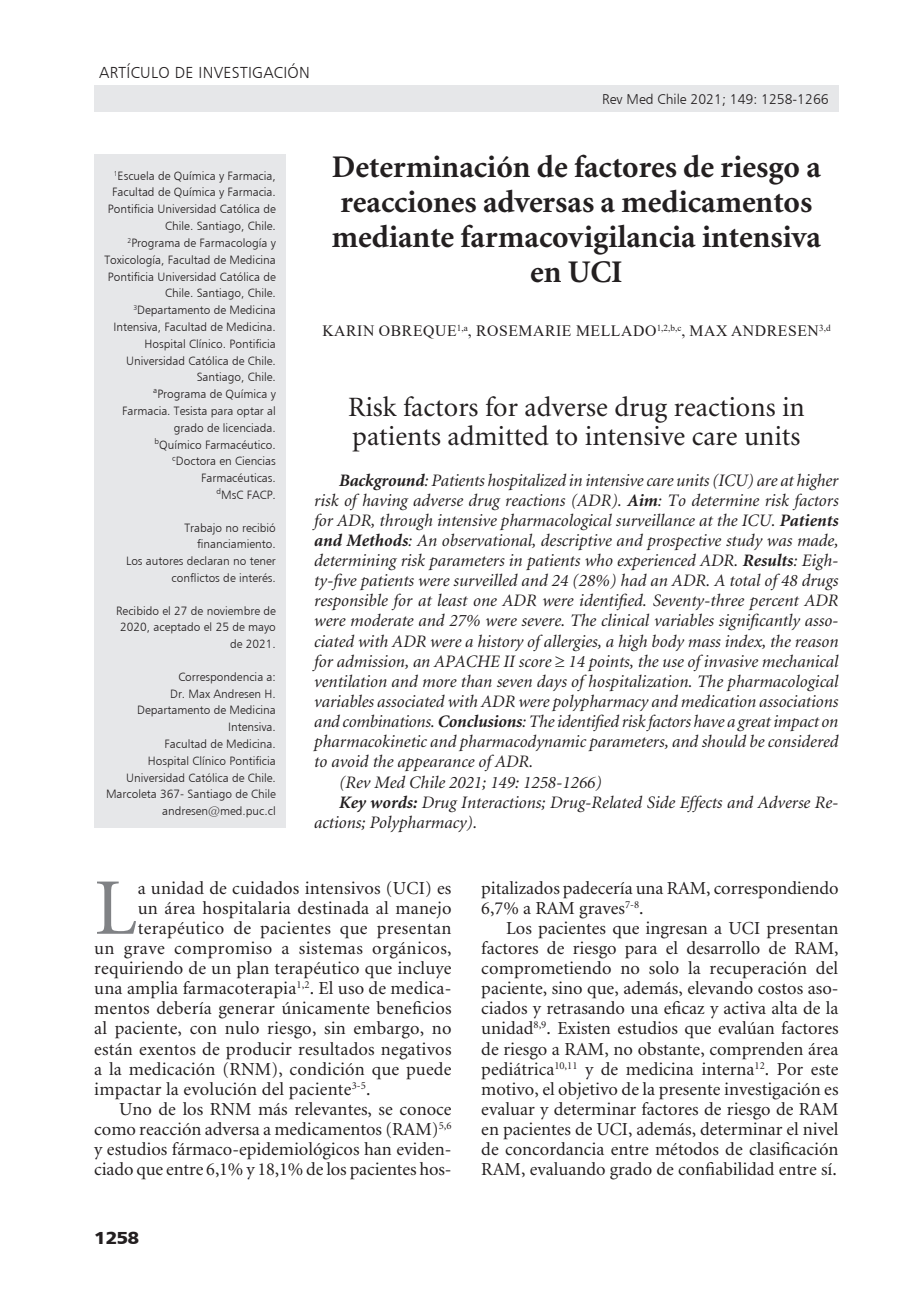
<style>
.page{position:relative;width:918px;height:1315px;background:#fff}
.page>*{position:absolute;margin:0;border:0;box-sizing:border-box;transform-origin:0 0}
._1texto{font:80.33px "Minion";color:#808285}
._2titulo{font:700 31.5px/35px "Minion";color:#231f20;text-align:center}
._1resumen{font:28px/29.8px "Minion";color:#231f20}
._1texto-2{font:18.38px/20.1px "Minion";letter-spacing:.01em;color:#231f20;text-align:justify}
._1resumen-2{font:italic 17.5px/20.1px "Minion";color:#231f20;text-align:justify}
.t1{font:17.5px "Humanist 777 BT Black B";color:#231f20;scale:1.1 1}
._1autor{font:15.75px "Times New Roman";letter-spacing:.035em;color:#231f20}
.t2{font:15.75px "Humanist 777 BT Light B";letter-spacing:.02em;color:#231f20}
.t3{font:14px "Humanist 777 BT Light B";color:#231f20}
._1datos{font:11.9px/16.8px "Humanist 777 BT Light B";color:#231f20;text-align:right}
.s1{font-weight:700}
</style>
<div class="page">
<div style="left:94px;top:85px;width:744px;height:26px;background:#e6e7e9"></div>
<div style="left:94px;top:154px;width:192px;height:674px;background:#e6e7e9"></div>
<p class="t2" style="left:99px;top:63px;width:212px">ARTÍCULO DE INVESTIGACIÓN</p>
<p class="t3" style="left:602px;top:90px;width:228px">Rev Med Chile 2021; 149: 1258-1266</p>
<p class="_1datos" style="left:108px;top:167px;width:169px"><sup>1</sup>Escuela de Química y Farmacia,<br>Facultad de Química y Farmacia.<br>Pontificia Universidad Católica de<br>Chile. Santiago, Chile.</p>
<p class="_1datos" style="left:104px;top:234px;width:173px"><sup>2</sup>Programa de Farmacología y<br>Toxicología, Facultad de Medicina<br>Pontificia Universidad Católica de<br>Chile. Santiago, Chile.</p>
<p class="_1datos" style="left:113px;top:301px;width:164px"><sup>3</sup>Departamento de Medicina<br>Intensiva, Facultad de Medicina.<br>Hospital Clínico. Pontificia<br>Universidad Católica de Chile.<br>Santiago, Chile.</p>
<p class="_1datos" style="left:122px;top:385px;width:155px"><sup>a</sup>Programa de Química y<br>Farmacia. Tesista para optar al grado de licenciada.</p>
<p class="_1datos" style="left:155px;top:436px;width:123px"><sup>b</sup>Químico Farmacéutico.</p>
<p class="_1datos" style="left:172px;top:453px;width:105px"><sup>c</sup>Doctora en Ciencias<br>Farmacéuticas.</p>
<p class="_1datos" style="left:217px;top:486px;width:61px"><sup>d</sup>MsC FACP.</p>
<p class="_1datos" style="left:184px;top:519px;width:93px">Trabajo no recibió financiamiento.</p>
<p class="_1datos" style="left:126px;top:552px;width:151px">Los autores declaran no tener conflictos de interés.</p>
<p class="_1datos" style="left:116px;top:602px;width:161px">Recibido el 27 de noviembre de<br>2020, aceptado el 25 de mayo de 2021.</p>
<p class="_1datos" style="left:178px;top:668px;width:99px">Correspondencia a:</p>
<p class="_1datos" style="left:170px;top:685px;width:107px">Dr. Max Andresen H.</p>
<p class="_1datos" style="left:137px;top:701px;width:140px">Departamento de Medicina<br>Intensiva.</p>
<p class="_1datos" style="left:165px;top:735px;width:113px">Facultad de Medicina.</p>
<p class="_1datos" style="left:126px;top:752px;width:151px">Hospital Clínico Pontificia<br>Universidad Católica de Chile.</p>
<p class="_1datos" style="left:106px;top:785px;width:171px">Marcoleta 367- Santiago de Chile</p>
<p class="_1datos" style="left:162px;top:802px;width:115px">andresen@med.puc.cl</p>
<p class="_2titulo" style="left:332px;top:151px;width:491px">Determinación de factores de riesgo a reacciones adversas a medicamentos mediante farmacovigilancia intensiva en UCI</p>
<p class="_1autor" style="left:322px;top:320px;width:510px">KARIN OBREQUE<sup>1,a</sup>, ROSEMARIE MELLADO<sup>1,2,b,c</sup>, MAX ANDRESEN<sup>3,d</sup></p>
<p class="_1resumen" style="left:348px;top:393px;width:458px">Risk factors for adverse drug reactions in patients admitted to intensive care units</p>
<p class="_1resumen-2" style="left:314px;top:470px;width:526px;text-indent:25px"><span class="s1">Background</span>: Patients hospitalized in intensive care units (ICU) are at higher risk of having adverse drug reactions (ADR). <span class="s1">Aim</span>: To determine risk factors for ADR, through intensive pharmacological surveillance at the ICU. <span class="s1">Patients and Methods</span>: An observational, descriptive and prospective study was made, determining risk parameters in patients who experienced ADR. <span class="s1">Results</span>: Eigh&shy;ty-five patients were surveilled and 24 (28%) had an ADR. A total of 48 drugs responsible for at least one ADR were identified. Seventy-three percent ADR were moderate and 27% were severe. The clinical variables significantly asso&shy;ciated with ADR were a history of allergies, a high body mass index, the reason for admission, an APACHE II score ≥ 14 points, the use of invasive mechanical ventilation and more than seven days of hospitalization. The pharmacological variables associated with ADR were polypharmacy and medication associations and combinations. <span class="s1">Conclusions</span>: The identified risk factors have a great impact on pharmacokinetic and pharmacodynamic parameters, and should be considered to avoid the appearance of ADR.</p>
<p class="_1resumen-2" style="left:339px;top:772px;width:264px">(Rev Med Chile 2021; 149: 1258-1266)</p>
<p class="_1resumen-2" style="left:314px;top:792px;width:526px;text-indent:25px"><span class="s1">Key words:</span> Drug Interactions; Drug-Related Side Effects and Adverse Re&shy;actions; Polypharmacy).</p>
<p class="_1texto" style="left:94px;top:868px;width:44px">L</p>
<p class="_1texto-2" style="left:138px;top:878px;width:315px">a unidad de cuidados intensivos (UCI) es</p>
<p class="_1texto-2" style="left:138px;top:898px;width:315px">un área hospitalaria destinada al manejo</p>
<p class="_1texto-2" style="left:138px;top:918px;width:315px">terapéutico de pacientes que presentan</p>
<p class="_1texto-2" style="left:94px;top:938px;width:359px">un grave compromiso a sistemas orgánicos,</p>
<p class="_1texto-2" style="left:94px;top:958px;width:359px">requiriendo de un plan terapéutico que incluye</p>
<p class="_1texto-2" style="left:94px;top:979px;width:359px">una amplia farmacoterapia<sup>1,2</sup>. El uso de medica-</p>
<p class="_1texto-2" style="left:94px;top:999px;width:359px">mentos debería generar únicamente beneficios</p>
<p class="_1texto-2" style="left:94px;top:1019px;width:359px">al paciente, con nulo riesgo, sin embargo, no</p>
<p class="_1texto-2" style="left:94px;top:1039px;width:359px">están exentos de producir resultados negativos</p>
<p class="_1texto-2" style="left:94px;top:1059px;width:359px">a la medicación (RNM), condición que puede</p>
<p class="_1texto-2" style="left:94px;top:1079px;width:278px">impactar la evolución del paciente<sup>3-5</sup>.</p>
<p class="_1texto-2" style="left:94px;top:1099px;width:359px;text-indent:25px">Uno de los RNM más relevantes, se conoce como reacción adversa a medicamentos (RAM)<sup>5,6 </sup>y estudios fármaco-epidemiológicos han eviden&shy;ciado que entre 6,1% y 18,1% de los pacientes hos-</p>
<p class="t1" style="left:94px;top:1226px;width:43px">1258</p>
<p class="_1texto-2" style="left:481px;top:878px;width:359px">pitalizados padecería una RAM, correspondiendo<br>6,7% a RAM graves<sup>7-8</sup>.</p>
<p class="_1texto-2" style="left:481px;top:918px;width:359px;text-indent:25px">Los pacientes que ingresan a UCI presentan factores de riesgo para el desarrollo de RAM, comprometiendo no solo la recuperación del paciente, sino que, además, elevando costos aso&shy;ciados y retrasando una eficaz y activa alta de la unidad<sup>8,9</sup>. Existen estudios que evalúan factores de riesgo a RAM, no obstante, comprenden área pediátrica<sup>10,11</sup> y de medicina interna<sup>12</sup>. Por este motivo, el objetivo de la presente investigación es evaluar y determinar factores de riesgo de RAM en pacientes de UCI, además, determinar el nivel de concordancia entre métodos de clasificación RAM, evaluando grado de confiabilidad entre sí.</p>
</div>
